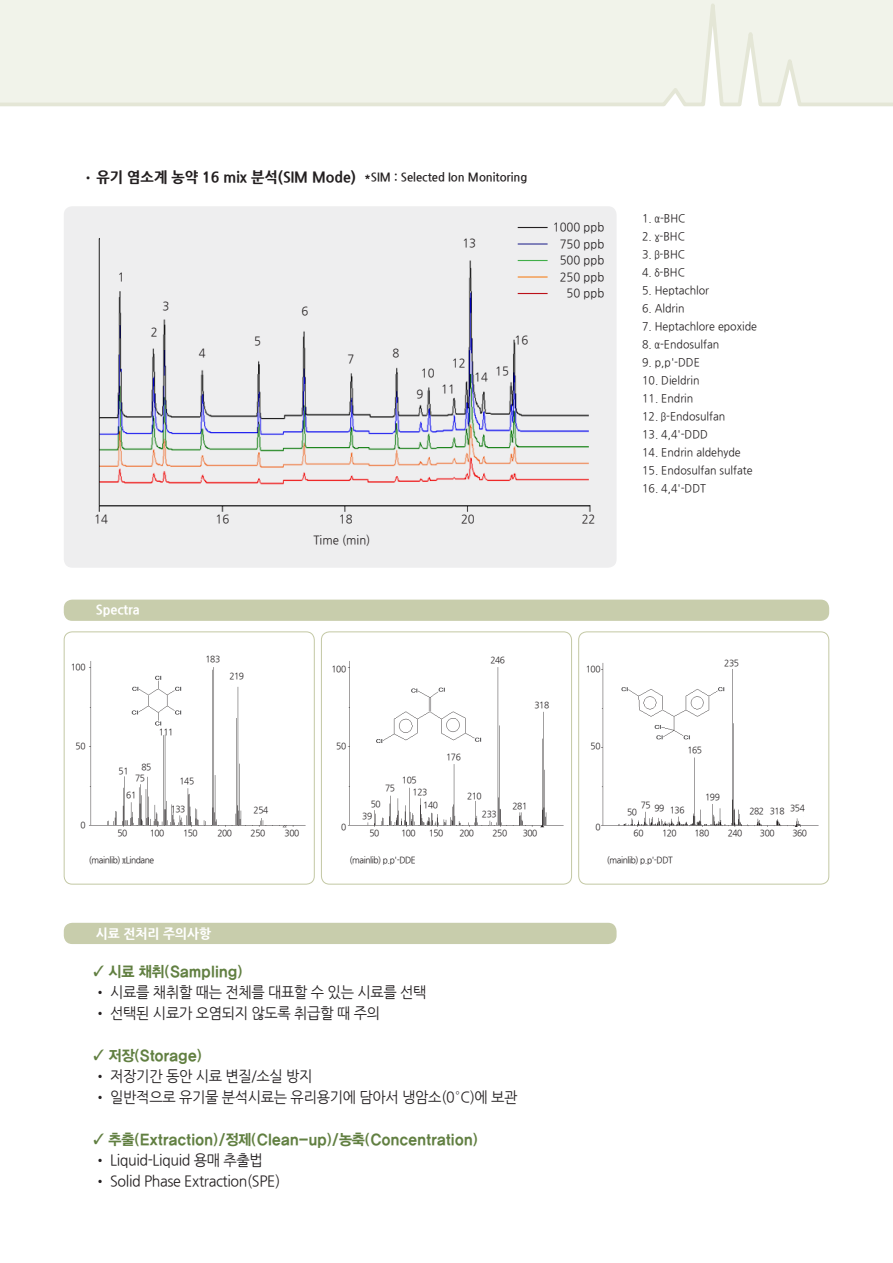
<style>
.page{position:relative;width:893px;height:1263px;background:#fff}
.page>*{position:absolute;margin:0;border:0;box-sizing:border-box;transform-origin:0 0}
.t1{font:15px "Nanum Gothic";letter-spacing:-.025em;color:#231f20;scale:.95 1}
.t2{font:15px "YDVYGO155";letter-spacing:-.075em;color:#617f41;scale:.95 1}
.t3{font:800 13.5px "Nanum Gothic";color:#fff;scale:.95 1}
.t4{font:12px "Nanum Gothic";color:#231f20;scale:.95 1}
.t5{font:700 12px "Nanum Gothic";color:#231f20;scale:.95 1}
.t6{font:11.25px "Nanum Gothic";color:#231f20;scale:.95 1}
.t7{font:9px "Nanum Gothic";letter-spacing:-.05em;color:#231f20;scale:.95 1}
.s1{font-weight:400;font-size:13.5px}
.s2{font-weight:800;font-size:15px}
</style>
<div class="page">
<div style="left:0;top:0;width:893px;height:107px;background:#f1f3ea"></div>
<div style="left:64px;top:206px;width:553px;height:362px;background:#eeeeef;border-radius:9px"></div>
<div style="left:64px;top:631px;width:251px;height:253px;border:1px solid #c3c8a4;border-radius:8px"></div>
<div style="left:321px;top:631px;width:251px;height:253px;border:1px solid #c3c8a4;border-radius:8px"></div>
<div style="left:578px;top:631px;width:251px;height:253px;border:1px solid #c3c8a4;border-radius:8px"></div>
<div style="left:64px;top:923px;width:553px;height:21px;background:#c8cdac;border-radius:9px"></div>
<div style="left:64px;top:600px;width:765px;height:21px;background:#c8cdac;border-radius:9px"></div>
<img style="left:98px;top:238px;width:493px;height:274px">
<img style="left:89px;top:661px;width:216px;height:167px">
<img style="left:347px;top:661px;width:216px;height:167px">
<img style="left:601px;top:663px;width:218px;height:164px">
<hr style="left:518px;top:227px;width:30px;height:1px;background:#231f20">
<hr style="left:518px;top:243px;width:30px;height:2px;background:#2e3092">
<hr style="left:518px;top:260px;width:30px;height:1px;background:#40ae49">
<hr style="left:518px;top:276px;width:30px;height:2px;background:#f58220">
<hr style="left:518px;top:293px;width:30px;height:1px;background:#bb1018">
<p class="t5" style="left:82px;top:171px;width:470px"><span class="s1">•</span> <span class="s2">유기 염소계 농약 16 mix 분석(SIM Mode)</span> *SIM : Selected Ion Monitoring</p>
<p class="t4" style="left:118px;top:271px;width:9px">1</p>
<p class="t4" style="left:163px;top:300px;width:9px">3</p>
<p class="t4" style="left:151px;top:326px;width:9px">2</p>
<p class="t4" style="left:199px;top:347px;width:9px">4</p>
<p class="t4" style="left:254px;top:335px;width:9px">5</p>
<p class="t4" style="left:301px;top:305px;width:9px">6</p>
<p class="t4" style="left:348px;top:353px;width:9px">7</p>
<p class="t4" style="left:462px;top:238px;width:16px">13</p>
<p class="t4" style="left:393px;top:347px;width:9px">8</p>
<p class="t4" style="left:421px;top:368px;width:16px">10</p>
<p class="t4" style="left:416px;top:389px;width:9px">9</p>
<p class="t4" style="left:452px;top:357px;width:16px">12</p>
<p class="t4" style="left:441px;top:383px;width:16px">11</p>
<p class="t4" style="left:474px;top:372px;width:16px">14</p>
<p class="t4" style="left:514px;top:335px;width:16px">16</p>
<p class="t4" style="left:495px;top:366px;width:16px">15</p>
<p class="t4" style="left:553px;top:222px;width:56px">1000 ppb</p>
<p class="t4" style="left:560px;top:238px;width:48px">750 ppb</p>
<p class="t4" style="left:560px;top:255px;width:48px">500 ppb</p>
<p class="t4" style="left:560px;top:271px;width:48px">250 ppb</p>
<p class="t4" style="left:567px;top:288px;width:41px">50 ppb</p>
<p class="t4" style="left:94px;top:514px;width:16px">14</p>
<p class="t3" style="left:96px;top:602px;width:48px">Spectra</p>
<p class="t4" style="left:215px;top:514px;width:16px">16</p>
<p class="t4" style="left:339px;top:514px;width:16px">18</p>
<p class="t4" style="left:461px;top:514px;width:16px">20</p>
<p class="t4" style="left:582px;top:514px;width:16px">22</p>
<p class="t4" style="left:313px;top:534px;width:62px">Time (min)</p>
<p class="t6" style="left:642px;top:213px;width:47px">1. α-BHC</p>
<p class="t6" style="left:642px;top:231px;width:47px">2. γ-BHC</p>
<p class="t6" style="left:642px;top:249px;width:47px">3. β-BHC</p>
<p class="t6" style="left:642px;top:267px;width:47px">4. δ-BHC</p>
<p class="t6" style="left:642px;top:285px;width:72px">5. Heptachlor</p>
<p class="t6" style="left:642px;top:303px;width:46px">6. Aldrin</p>
<p class="t6" style="left:642px;top:321px;width:123px">7. Heptachlore epoxide</p>
<p class="t6" style="left:642px;top:339px;width:83px">8. α-Endosulfan</p>
<p class="t6" style="left:642px;top:357px;width:62px">9. p,p'-DDE</p>
<p class="t6" style="left:642px;top:375px;width:62px">10. Dieldrin</p>
<p class="t6" style="left:642px;top:393px;width:55px">11. Endrin</p>
<p class="t6" style="left:642px;top:411px;width:89px">12. β-Endosulfan</p>
<p class="t6" style="left:642px;top:429px;width:71px">13. 4,4'-DDD</p>
<p class="t6" style="left:642px;top:447px;width:105px">14. Endrin aldehyde</p>
<p class="t6" style="left:642px;top:465px;width:118px">15. Endosulfan sulfate</p>
<p class="t6" style="left:642px;top:483px;width:69px">16. 4,4'-DDT</p>
<p class="t7" style="left:206px;top:655px;width:17px">183</p>
<p class="t7" style="left:490px;top:655px;width:17px">246</p>
<p class="t7" style="left:724px;top:658px;width:17px">235</p>
<p class="t7" style="left:71px;top:662px;width:17px">100</p>
<p class="t7" style="left:332px;top:664px;width:17px">100</p>
<p class="t7" style="left:586px;top:664px;width:17px">100</p>
<p class="t7" style="left:229px;top:672px;width:17px">219</p>
<p class="t7" style="left:76px;top:742px;width:12px">50</p>
<p class="t7" style="left:159px;top:727px;width:17px">111</p>
<p class="t7" style="left:535px;top:701px;width:17px">318</p>
<p class="t7" style="left:336px;top:742px;width:12px">50</p>
<p class="t7" style="left:591px;top:742px;width:12px">50</p>
<p class="t7" style="left:446px;top:753px;width:17px">176</p>
<p class="t7" style="left:687px;top:746px;width:17px">165</p>
<p class="t7" style="left:141px;top:763px;width:12px">85</p>
<p class="t7" style="left:119px;top:766px;width:12px">51</p>
<p class="t7" style="left:135px;top:774px;width:12px">75</p>
<p class="t7" style="left:402px;top:776px;width:17px">105</p>
<p class="t7" style="left:179px;top:777px;width:17px">145</p>
<p class="t7" style="left:385px;top:783px;width:12px">75</p>
<p class="t7" style="left:413px;top:788px;width:17px">123</p>
<p class="t7" style="left:126px;top:791px;width:12px">61</p>
<p class="t7" style="left:467px;top:792px;width:17px">210</p>
<p class="t7" style="left:705px;top:793px;width:17px">199</p>
<p class="t7" style="left:482px;top:810px;width:17px">233</p>
<p class="t7" style="left:749px;top:807px;width:17px">282</p>
<p class="t7" style="left:371px;top:800px;width:12px">50</p>
<p class="t7" style="left:641px;top:800px;width:12px">75</p>
<p class="t7" style="left:423px;top:801px;width:17px">140</p>
<p class="t7" style="left:513px;top:802px;width:17px">281</p>
<p class="t7" style="left:790px;top:803px;width:17px">354</p>
<p class="t7" style="left:171px;top:805px;width:17px">133</p>
<p class="t7" style="left:654px;top:804px;width:12px">99</p>
<p class="t7" style="left:254px;top:806px;width:17px">254</p>
<p class="t7" style="left:670px;top:806px;width:17px">136</p>
<p class="t7" style="left:770px;top:807px;width:17px">318</p>
<p class="t7" style="left:627px;top:808px;width:12px">50</p>
<p class="t7" style="left:362px;top:812px;width:12px">39</p>
<p class="t7" style="left:80px;top:820px;width:7px">0</p>
<p class="t7" style="left:341px;top:823px;width:7px">0</p>
<p class="t7" style="left:595px;top:823px;width:7px">0</p>
<p class="t7" style="left:117px;top:829px;width:12px">50</p>
<p class="t7" style="left:369px;top:829px;width:12px">50</p>
<p class="t7" style="left:634px;top:829px;width:12px">60</p>
<p class="t7" style="left:89px;top:855px;width:70px">(mainlib) πLindane</p>
<p class="t7" style="left:350px;top:855px;width:71px">(mainlib) p.p'-DDE</p>
<p class="t7" style="left:607px;top:855px;width:71px">(mainlib) p.p'-DDT</p>
<p class="t7" style="left:150px;top:829px;width:17px">100</p>
<p class="t7" style="left:183px;top:829px;width:17px">150</p>
<p class="t7" style="left:217px;top:829px;width:17px">200</p>
<p class="t7" style="left:251px;top:829px;width:17px">250</p>
<p class="t7" style="left:285px;top:829px;width:17px">300</p>
<p class="t7" style="left:401px;top:829px;width:17px">100</p>
<p class="t7" style="left:429px;top:829px;width:17px">150</p>
<p class="t7" style="left:459px;top:829px;width:17px">200</p>
<p class="t7" style="left:493px;top:829px;width:17px">250</p>
<p class="t7" style="left:523px;top:829px;width:17px">300</p>
<p class="t7" style="left:662px;top:829px;width:17px">120</p>
<p class="t7" style="left:694px;top:829px;width:17px">180</p>
<p class="t7" style="left:728px;top:829px;width:17px">240</p>
<p class="t7" style="left:760px;top:829px;width:17px">300</p>
<p class="t7" style="left:792px;top:829px;width:17px">360</p>
<p class="t3" style="left:96px;top:926px;width:123px">시료 전처리 주의사항</p>
<p class="t2" style="left:94px;top:961px;width:159px">✓ 시료 채취(Sampling)</p>
<p class="t1" style="left:94px;top:984px;width:352px">• 시료를 채취할 때는 전체를 대표할 수 있는 시료를 선택</p>
<p class="t1" style="left:94px;top:1005px;width:303px">• 선택된 시료가 오염되지 않도록 취급할 때 주의</p>
<p class="t2" style="left:94px;top:1045px;width:116px">✓ 저장(Storage)</p>
<p class="t1" style="left:94px;top:1068px;width:232px">• 저장기간 동안 시료 변질/소실 방지</p>
<p class="t1" style="left:94px;top:1089px;width:448px">• 일반적으로 유기물 분석시료는 유리용기에 담아서 냉암소(0°C)에 보관</p>
<p class="t2" style="left:94px;top:1129px;width:406px">✓ 추출(Extraction)/정제(Clean-up)/농축(Concentration)</p>
<p class="t1" style="left:94px;top:1152px;width:180px">• Liquid-Liquid 용매 추출법</p>
<p class="t1" style="left:94px;top:1173px;width:198px">• Solid Phase Extraction(SPE)</p>
</div>
